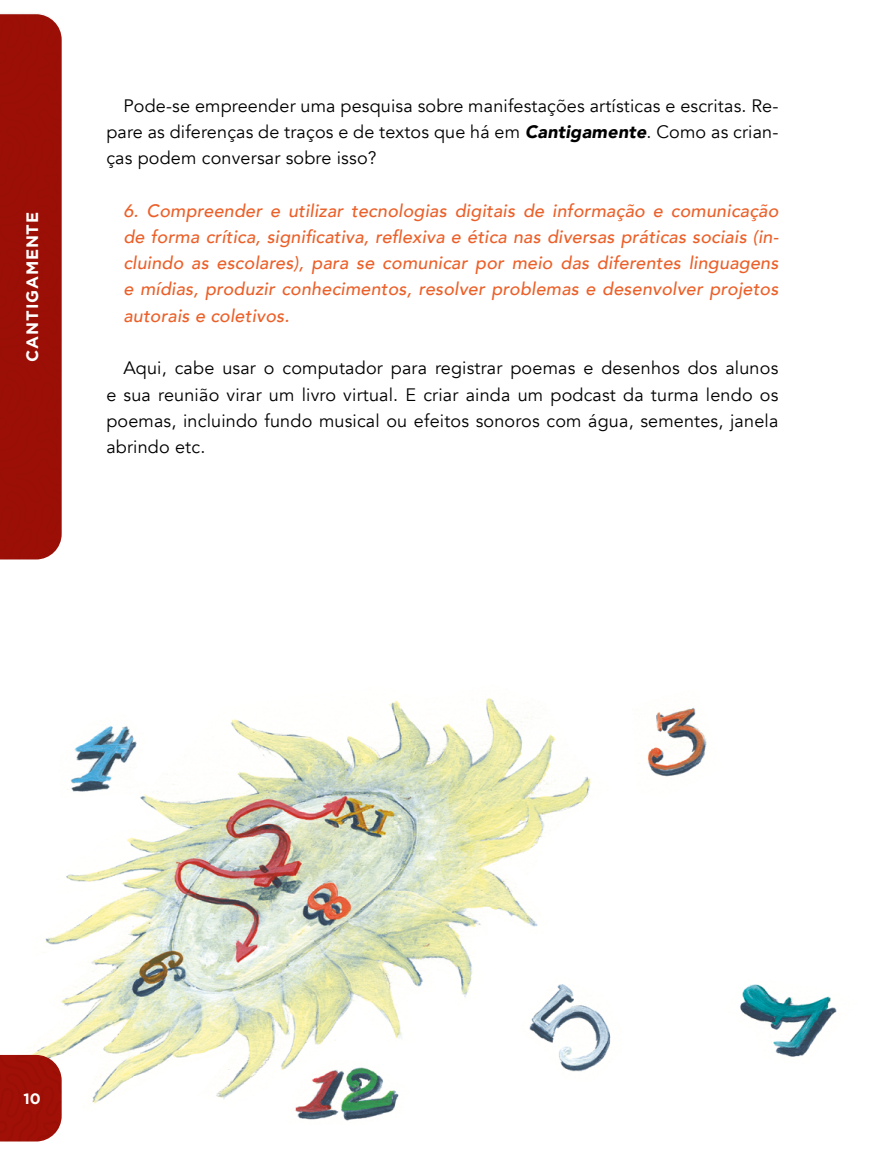
<style>
.page{position:relative;width:872px;height:1170px;background:#fff}
.page>*{position:absolute;margin:0;border:0;box-sizing:border-box;transform-origin:0 0}
.t1{font:18px/26.2px "Avenir";letter-spacing:.01em;color:#000;text-align:justify}
.t2{font:italic 500 18px/26.2px "Avenir";letter-spacing:.01em;color:#eb6029;text-align:justify}
.t3{font:700 16.5px "Gotham";letter-spacing:.05em;color:#fff}
.t4{font:700 15px "Gotham";color:#fff}
.s1{font-weight:900;font-style:italic}
</style>
<div class="page">
<div style="left:0;top:13px;width:62px;height:546px;background:#9b0f06"></div>
<img style="left:0;top:698px;width:707px;height:444px">
<img style="left:493px;top:949px;width:344px;height:150px">
<svg style="left:0;top:1054px;width:62px;height:87px;background:#a41f16"></svg>
<p class="t3" style="left:23px;top:362px;width:151px;rotate:-90deg">CANTIGAMENTE</p>
<p class="t1" style="left:106px;top:93px;width:673px;text-indent:17px">Pode-se empreender uma pesquisa sobre manifestações artísticas e escritas. Re&shy;pare as diferenças de traços e de textos que há em <span class="s1">Cantigamente</span>. Como as crian&shy;ças podem conversar sobre isso?</p>
<p class="t2" style="left:123px;top:197px;width:656px">6. Compreender e utilizar tecnologias digitais de informação e comunicação de forma crítica, significativa, reflexiva e ética nas diversas práticas sociais (in&shy;cluindo as escolares), para se comunicar por meio das diferentes linguagens e mídias, produzir conhecimentos, resolver problemas e desenvolver projetos autorais e coletivos.</p>
<p class="t1" style="left:106px;top:355px;width:673px;text-indent:17px">Aqui, cabe usar o computador para registrar poemas e desenhos dos alunos e sua reunião virar um livro virtual. E criar ainda um podcast da turma lendo os poemas, incluindo fundo musical ou efeitos sonoros com água, sementes, janela abrindo etc.</p>
<p class="t4" style="left:23px;top:1089px;width:19px">10</p>
</div>
